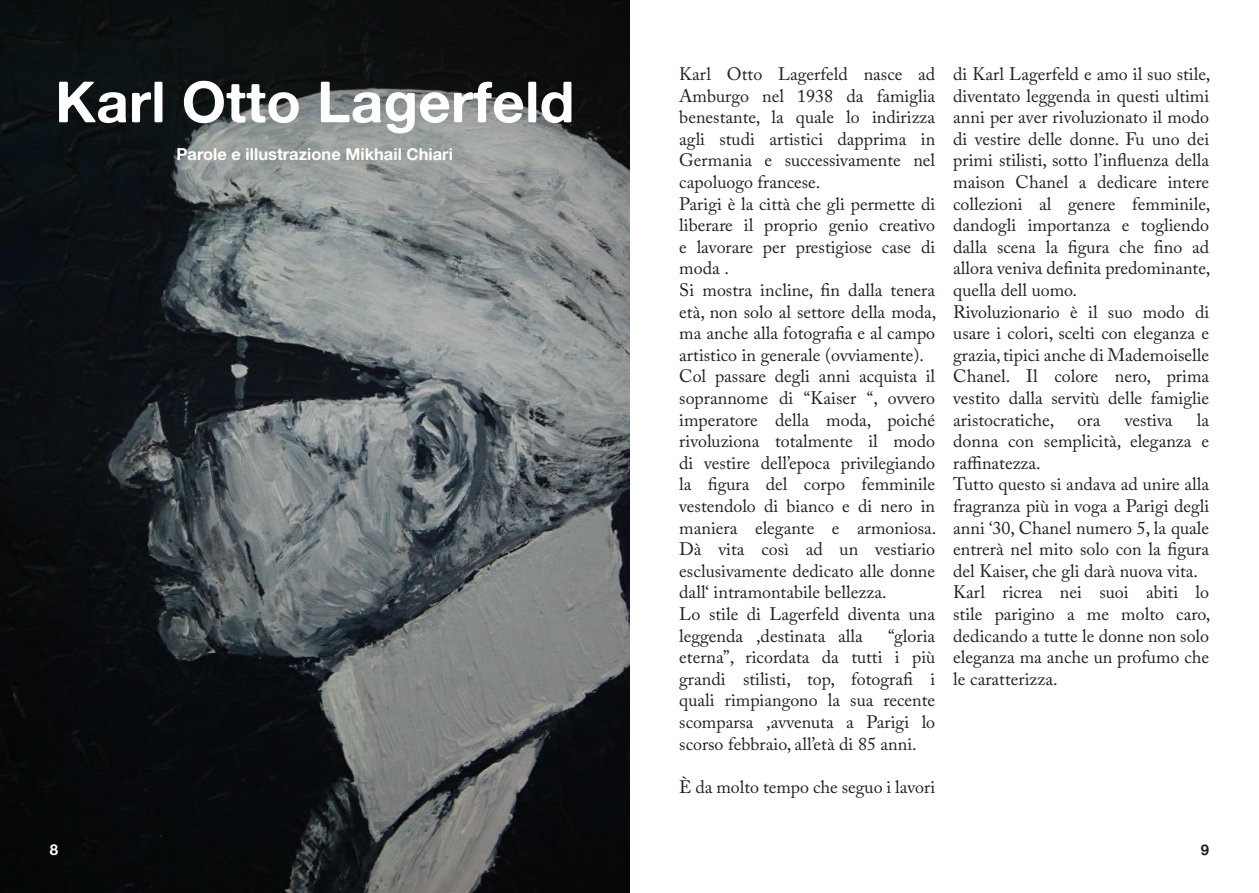
<style>
.page{position:relative;width:1259px;height:893px;background:#fff}
.page>*{position:absolute;margin:0;border:0;box-sizing:border-box;transform-origin:0 0}
.t1{font:57px "Alte Haas Grotesk Bold";color:#fff}
.t2{font:18px/21.6px "Adobe Caslon Pro";color:#231f20;text-align:justify}
.t3{font:16.5px "Alte Haas Grotesk Bold";color:#fff}
.t4{font:15px "Alte Haas Grotesk Bold";color:#231f20}
.t5{font:15px "Alte Haas Grotesk Bold";color:#fff}
</style>
<div class="page">
<img style="left:0;top:0;width:629px;height:893px">
<p class="t1" style="left:55px;top:67px;width:521px">Karl Otto Lagerfeld</p>
<p class="t3" style="left:176px;top:144px;width:278px">Parole e illustrazione Mikhail Chiari</p>
<p class="t5" style="left:50px;top:840px;width:10px">8</p>
<p class="t2" style="left:679px;top:63px;width:257px">Karl Otto Lagerfeld nasce ad Amburgo nel 1938 da famiglia benestante, la quale lo indirizza agli studi artistici dapprima in Germania e successivamente nel capoluogo francese.</p>
<p class="t2" style="left:679px;top:193px;width:257px">Parigi è la città che gli permette di liberare il proprio genio creativo e lavorare per prestigiose case di moda .</p>
<p class="t2" style="left:679px;top:279px;width:259px">Si mostra incline, fin dalla tenera età, non solo al settore della moda, ma anche alla fotografia e al campo artistico in generale (ovviamente).</p>
<p class="t2" style="left:679px;top:365px;width:259px">Col passare degli anni acquista il soprannome di “Kaiser “, ovvero imperatore della moda, poiché rivoluziona totalmente il modo di vestire dell’epoca privilegiando la figura del corpo femminile vestendolo di bianco e di nero in maniera elegante e armoniosa.<br>Dà vita così ad un vestiario esclusivamente dedicato alle donne dall‘ intramontabile bellezza.</p>
<p class="t2" style="left:679px;top:603px;width:257px">Lo stile di Lagerfeld diventa una leggenda ,destinata alla</p>
<p class="t2" style="left:679px;top:625px;width:257px;text-indent:209px">“gloria eterna”, ricordata da tutti i più grandi stilisti, top, fotografi i quali rimpiangono la sua recente scomparsa ,avvenuta a Parigi lo scorso febbraio, all’età di 85 anni.</p>
<p class="t2" style="left:679px;top:776px;width:257px">È da molto tempo che seguo i lavori</p>
<p class="t2" style="left:953px;top:63px;width:259px">di Karl Lagerfeld e amo il suo stile, diventato leggenda in questi ultimi anni per aver rivoluzionato il modo di vestire delle donne. Fu uno dei primi stilisti, sotto l’influenza della maison Chanel a dedicare intere collezioni al genere femminile, dandogli importanza e togliendo dalla scena la figura che fino ad allora veniva definita predominante, quella dell uomo.</p>
<p class="t2" style="left:953px;top:301px;width:257px">Rivoluzionario è il suo modo di usare i colori, scelti con eleganza e grazia, tipici anche di Mademoiselle Chanel. Il colore nero, prima vestito dalla servitù delle famiglie aristocratiche,</p>
<p class="t2" style="left:953px;top:409px;width:257px;text-indent:244px">la donna con semplicità, eleganza e raffinatezza.</p>
<p class="t2" style="left:953px;top:473px;width:257px">Tutto questo si andava ad unire alla fragranza più in voga a Parigi degli anni ‘30, Chanel numero 5, la quale entrerà nel mito solo con la figura del Kaiser, che gli darà nuova vita.</p>
<p class="t2" style="left:953px;top:581px;width:259px">Karl ricrea nei suoi abiti lo stile parigino a me molto caro, dedicando a tutte le donne non solo eleganza ma anche un profumo che le caratterizza.</p>
<p class="t2" style="left:1077px;top:409px;width:24px">ora</p>
<p class="t2" style="left:1124px;top:409px;width:49px">vestiva</p>
<p class="t4" style="left:1200px;top:840px;width:10px">9</p>
</div>
